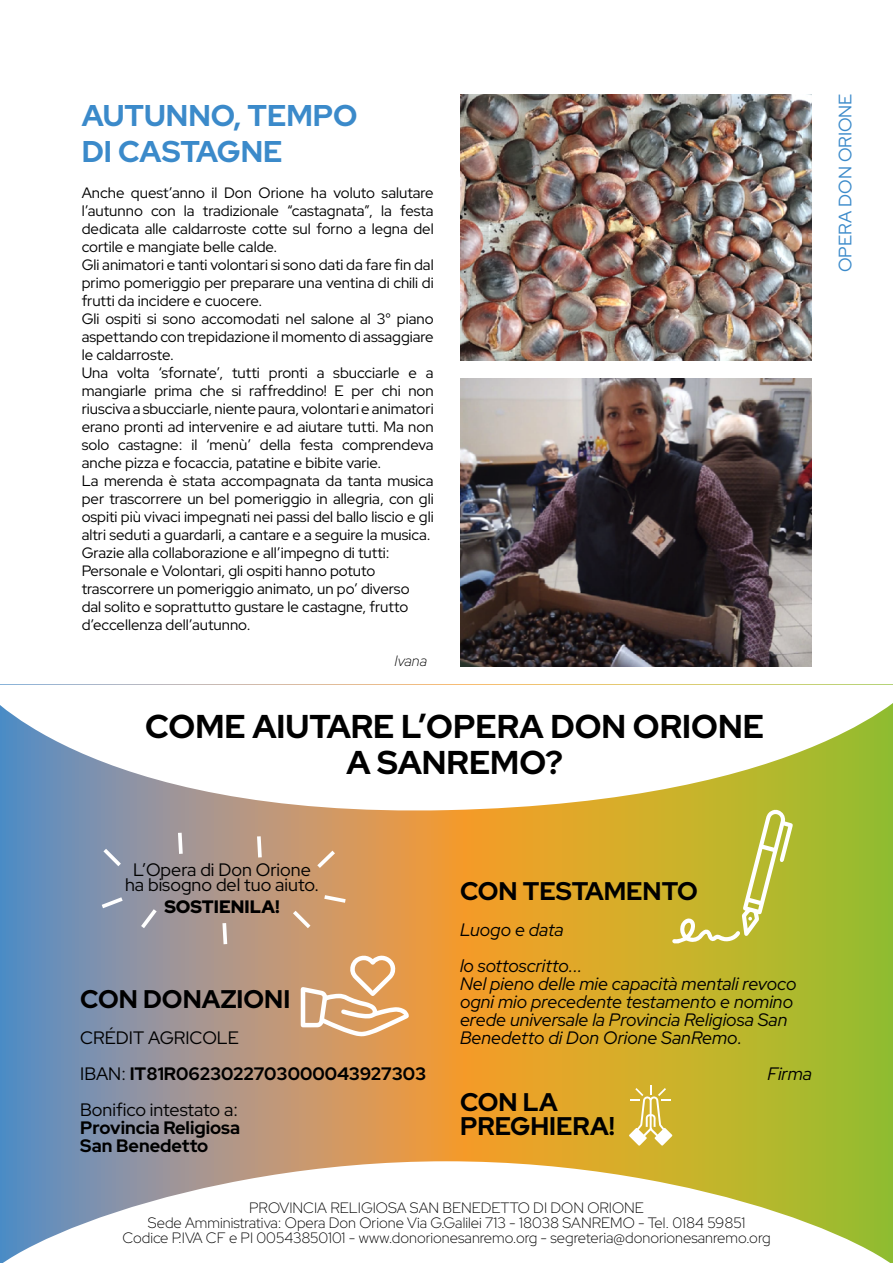
<style>
.page{position:relative;width:893px;height:1263px;background:#fff}
.page>*{position:absolute;margin:0;border:0;box-sizing:border-box;transform-origin:0 0}
.t1{font:700 33px/36px "Red Hat Display";color:#000;text-align:center}
.t2{font:700 30px/36px "Red Hat Display";color:#3b8aca}
.t3{font:700 25.5px/24px "Red Hat Display";color:#000}
.t4{font:italic 18px/18px "Red Hat Display";color:#000}
.t5{font:18px/36px "Red Hat Display";color:#000}
.t6{font:700 18px/18px "Red Hat Display";color:#000}
.t7{font:18px "Red Hat Display";color:#3b8aca}
.t8{font:900 18px "Red Hat Display";color:#000}
.t9{font:15px/18px "Red Hat Display";color:#000}
.t10{font:300 15px/15px "Red Hat Display";color:#000;text-align:center}
.t11{font:italic 300 15px "Red Hat Display";color:#000}
.t12{font:500 9px "Red Hat Display";color:#000}
.s1{font-weight:700}
</style>
<div class="page">
<img style="left:460px;top:95px;width:352px;height:265px">
<img style="left:460px;top:378px;width:352px;height:288px">
<svg style="left:0;top:684px;width:893px;height:477px;background:#b8a15a"></svg>
<svg style="left:629px;top:1085px;width:43px;height:61px"></svg>
<svg style="left:658px;top:1088px;width:8px;height:8px"></svg>
<svg style="left:301px;top:955px;width:108px;height:82px"></svg>
<svg style="left:672px;top:819px;width:121px;height:124px;background:#c5be44"></svg>
<svg style="left:103px;top:849px;width:18px;height:17px"></svg>
<svg style="left:293px;top:911px;width:17px;height:17px"></svg>
<svg style="left:324px;top:895px;width:22px;height:8px"></svg>
<svg style="left:102px;top:897px;width:21px;height:11px"></svg>
<svg style="left:178px;top:833px;width:5px;height:21px"></svg>
<svg style="left:222px;top:923px;width:5px;height:21px"></svg>
<svg style="left:257px;top:836px;width:5px;height:21px"></svg>
<svg style="left:317px;top:851px;width:18px;height:17px"></svg>
<svg style="left:141px;top:909px;width:16px;height:19px"></svg>
<svg style="left:0;top:1161px;width:893px;height:102px"></svg>
<svg style="left:0;top:685px;width:893px;height:134px"></svg>
<h2 class="t2" style="left:82px;top:97px;width:277px">AUTUNNO, TEMPO<br>DI CASTAGNE</h2>
<p class="t9" style="left:82px;top:183px;width:354px">Anche quest’anno il Don Orione ha voluto salutare l’autunno con la tradizionale “castagnata”, la festa dedicata alle caldarroste cotte sul forno a legna del cortile e mangiate belle calde.<br>Gli animatori e tanti volontari si sono dati da fare fin dal primo pomeriggio per preparare una ventina di chili di frutti da incidere e cuocere.<br>Gli ospiti si sono accomodati nel salone al 3° piano aspettando con trepidazione il momento di assaggiare le caldarroste.<br>Una volta ‘sfornate’, tutti pronti a sbucciarle e a mangiarle prima che si raffreddino! E per chi non riusciva a sbucciarle, niente paura, volontari e animatori erano pronti ad intervenire e ad aiutare tutti. Ma non solo castagne: il ‘menù’ della festa comprendeva anche pizza e focaccia, patatine e bibite varie.<br>La merenda è stata accompagnata da tanta musica per trascorrere un bel pomeriggio in allegria, con gli ospiti più vivaci impegnati nei passi del ballo liscio e gli altri seduti a guardarli, a cantare e a seguire la musica.<br>Grazie alla collaborazione e all’impegno di tutti:<br>Personale e Volontari, gli ospiti hanno potuto trascorrere un pomeriggio animato, un po’ diverso<br>dal solito e soprattutto gustare le castagne, frutto d’eccellenza dell’autunno.</p>
<p class="t11" style="left:395px;top:651px;width:34px">Ivana</p>
<h1 class="t1" style="left:145px;top:708px;width:620px">COME AIUTARE L’OPERA DON ORIONE<br>A SANREMO?</h1>
<p class="t7" style="left:833px;top:272px;width:180px;rotate:-90deg">OPERA DON ORIONE</p>
<p class="t5" style="left:125px;top:861px;width:195px;line-height:15px;text-align:center">L’Opera di Don Orione ha bisogno del tuo aiuto.</p>
<p class="t8" style="left:164px;top:895px;width:117px">SOSTIENILA!</p>
<h3 class="t3" style="left:80px;top:986px;width:212px">CON DONAZIONI</h3>
<p class="t5" style="left:80px;top:1019px;width:348px">CRÉDIT AGRICOLE<br>IBAN: <span class="s1">IT81R0623022703000043927303<br></span>Bonifico intestato a:</p>
<p class="t6" style="left:80px;top:1118px;width:161px">Provincia Religiosa<br>San Benedetto</p>
<h3 class="t3" style="left:460px;top:878px;width:239px">CON TESTAMENTO</h3>
<p class="t4" style="left:460px;top:911px;width:124px;line-height:36px">Luogo e data<br>lo sottoscritto...</p>
<p class="t4" style="left:460px;top:974px;width:338px">Nel pieno delle mie capacità mentali revoco ogni mio precedente testamento e nomino erede universale la Provincia Religiosa San Benedetto di Don Orione SanRemo.</p>
<p class="t4" style="left:768px;top:1064px;width:46px">Firma</p>
<h3 class="t3" style="left:460px;top:1089px;width:156px">CON LA<br>PREGHIERA!</h3>
<p class="t10" style="left:123px;top:1200px;width:650px">PROVINCIA RELIGIOSA SAN BENEDETTO DI DON ORIONE<br>Sede Amministrativa: Opera Don Orione Via G.Galilei 713 - 18038 SANREMO - Tel. 0184 59851<br>Codice P.IVA CF e PI 00543850101 - www.donorionesanremo.org - segreteria@donorionesanremo.org</p>
<p class="t12" style="left:438px;top:1232px;width:19px">- 7 -</p>
</div>
